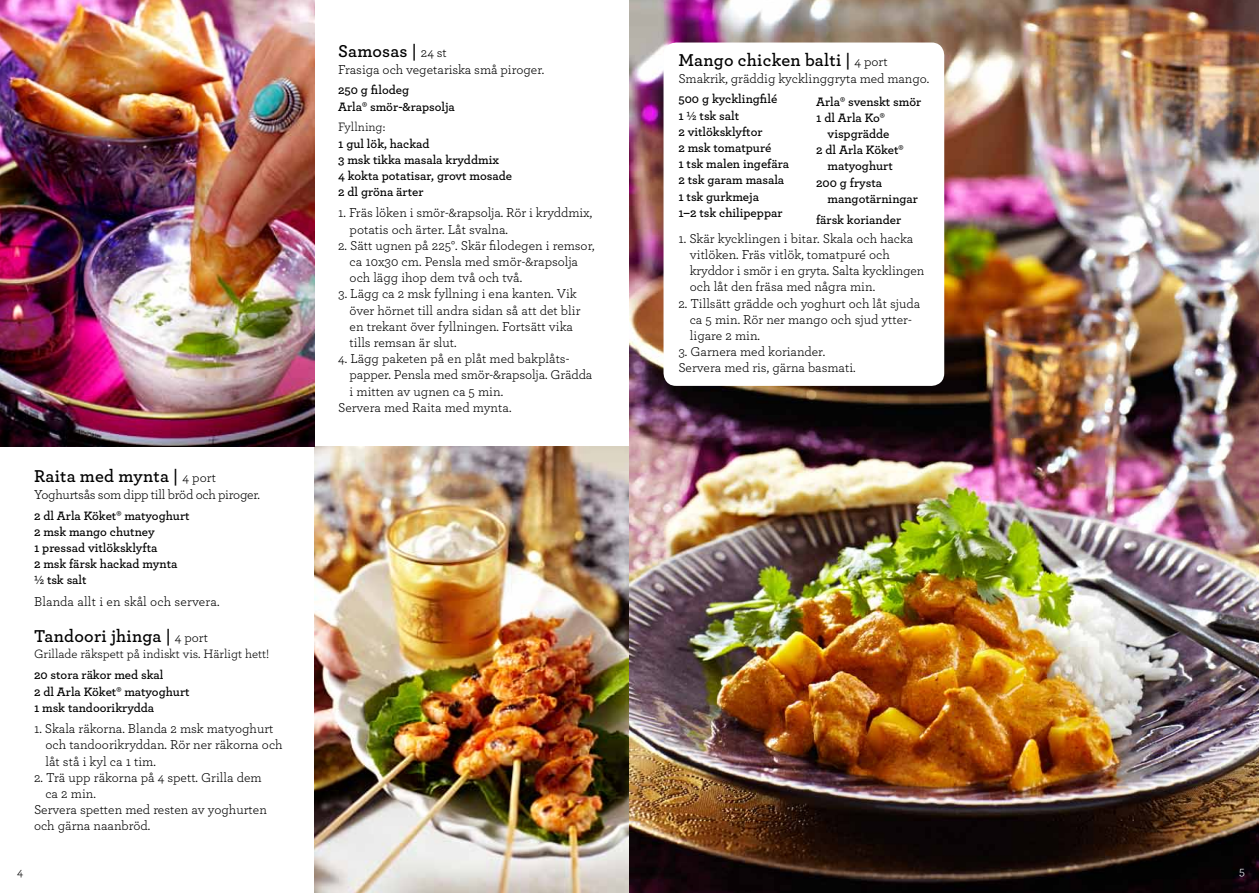
<style>
.page{position:relative;width:1259px;height:893px;background:#fff}
.page>*{position:absolute;margin:0;border:0;box-sizing:border-box;transform-origin:0 0}
.t1{font:600 18px "Archer";letter-spacing:.015em;color:#000}
.t2{font:13.5px/16.2px "Archer";color:#000}
.t3{font:13.5px "Archer";letter-spacing:-.02em;color:#000}
.t4{font:600 12.75px/16.2px "Archer";color:#000}
.t5{font:12.75px "Archer";color:#000}
.t6{font:12.3px "Archer";color:#000}
.t7{font:12.3px "Archer";color:#fff}
.s1{font-weight:400;font-size:13.5px}
</style>
<div class="page">
<img style="left:315px;top:446px;width:314px;height:447px">
<img style="left:0;top:0;width:315px;height:446px">
<img style="left:629px;top:0;width:630px;height:893px">
<div style="left:663px;top:43px;width:281px;height:343px;background:#fff;border-radius:13px"></div>
<h1 class="t1" style="left:34px;top:463px;width:183px">Raita med mynta | <span class="s1">4 port</span></h1>
<p class="t3" style="left:34px;top:485px;width:227px">Yoghurtsås som dipp till bröd och piroger.</p>
<p class="t4" style="left:34px;top:506px;width:157px">2 dl Arla Köket® matyoghurt<br>2 msk mango chutney<br>1 pressad vitlöksklyfta<br>2 msk färsk hackad mynta ½ tsk salt</p>
<p class="t2" style="left:34px;top:592px;width:187px">Blanda allt i en skål och servera.</p>
<h1 class="t1" style="left:34px;top:622px;width:175px">Tandoori jhinga | <span class="s1">4 port</span></h1>
<p class="t5" style="left:34px;top:645px;width:237px">Grillade räkspett på indiskt vis. Härligt hett!</p>
<p class="t4" style="left:34px;top:666px;width:157px">20 stora räkor med skal<br>2 dl Arla Köket® matyoghurt<br>1 msk tandoorikrydda</p>
<p class="t2" style="left:45px;top:720px;width:239px;text-indent:-11px">1. Skala räkorna. Blanda 2 msk matyoghurt och tandoorikryddan. Rör ner räkorna och låt stå i kyl ca 1 tim.</p>
<p class="t2" style="left:34px;top:768px;width:229px">2. Trä upp räkorna på 4 spett. Grilla dem</p>
<p class="t2" style="left:45px;top:785px;width:52px">ca 2 min.</p>
<p class="t2" style="left:34px;top:801px;width:234px">Servera spetten med resten av yoghurten</p>
<p class="t2" style="left:34px;top:817px;width:118px">och gärna naanbröd.</p>
<p class="t6" style="left:17px;top:863px;width:8px">4</p>
<h1 class="t1" style="left:338px;top:37px;width:110px">Samosas | <span class="s1">24 st</span></h1>
<p class="t2" style="left:338px;top:61px;width:208px">Frasiga och vegetariska små piroger.</p>
<p class="t4" style="left:338px;top:81px;width:118px">250 g filodeg<br>Arla® smör-&amp;rapsolja</p>
<p class="t5" style="left:338px;top:118px;width:49px">Fyllning:</p>
<p class="t4" style="left:338px;top:134px;width:175px">1 gul lök, hackad<br>3 msk tikka masala kryddmix<br>4 kokta potatisar, grovt mosade<br>2 dl gröna ärter</p>
<p class="t2" style="left:350px;top:204px;width:244px;text-indent:-11px">1. Fräs löken i smör-&amp;rapsolja. Rör i kryddmix, potatis och ärter. Låt svalna.</p>
<p class="t2" style="left:350px;top:237px;width:246px;text-indent:-11px">2. Sätt ugnen på 225°. Skär filodegen i remsor, ca 10x30 cm. Pensla med smör-&amp;rapsolja och lägg ihop dem två och två.</p>
<p class="t2" style="left:350px;top:285px;width:232px;text-indent:-11px">3. Lägg ca 2 msk fyllning i ena kanten. Vik över hörnet till andra sidan så att det blir en trekant över fyllningen. Fortsätt vika tills remsan är slut.</p>
<p class="t2" style="left:338px;top:350px;width:233px">4. Lägg paketen på en plåt med bakplåts-</p>
<p class="t2" style="left:350px;top:366px;width:244px">papper. Pensla med smör-&amp;rapsolja. Grädda</p>
<p class="t2" style="left:350px;top:382px;width:155px">i mitten av ugnen ca 5 min.</p>
<p class="t2" style="left:338px;top:399px;width:175px">Servera med Raita med mynta.</p>
<h1 class="t1" style="left:678px;top:46px;width:211px">Mango chicken balti | <span class="s1">4 port</span></h1>
<p class="t2" style="left:678px;top:70px;width:252px">Smakrik, gräddig kycklinggryta med mango.</p>
<p class="t4" style="left:678px;top:90px;width:112px">500 g kycklingfilé<br>1 ½ tsk salt<br>2 vitlöksklyftor<br>2 msk tomatpuré<br>1 tsk malen ingefära<br>2 tsk garam masala<br>1 tsk gurkmeja<br>1–2 tsk chilipeppar</p>
<p class="t2" style="left:690px;top:229px;width:236px;text-indent:-11px">1. Skär kycklingen i bitar. Skala och hacka vitlöken. Fräs vitlök, tomatpuré och kryddor i smör i en gryta. Salta kycklingen och låt den fräsa med några min.</p>
<p class="t2" style="left:690px;top:294px;width:232px;text-indent:-11px">2. Tillsätt grädde och yoghurt och låt sjuda ca 5 min. Rör ner mango och sjud ytter&shy;ligare 2 min.</p>
<p class="t2" style="left:678px;top:343px;width:179px">3. Garnera med koriander.<br>Servera med ris, gärna basmati.</p>
<p class="t4" style="left:816px;top:92px;width:107px">Arla® svenskt smör</p>
<p class="t4" style="left:816px;top:109px;width:70px">1 dl Arla Ko®</p>
<p class="t4" style="left:827px;top:125px;width:63px">vispgrädde</p>
<p class="t4" style="left:816px;top:141px;width:89px">2 dl Arla Köket®</p>
<p class="t4" style="left:827px;top:157px;width:67px">matyoghurt</p>
<p class="t4" style="left:816px;top:173px;width:68px">200 g frysta</p>
<p class="t4" style="left:827px;top:190px;width:92px">mangotärningar</p>
<p class="t4" style="left:816px;top:210px;width:87px">färsk koriander</p>
<p class="t7" style="left:1239px;top:862px;width:7px">5</p>
</div>
